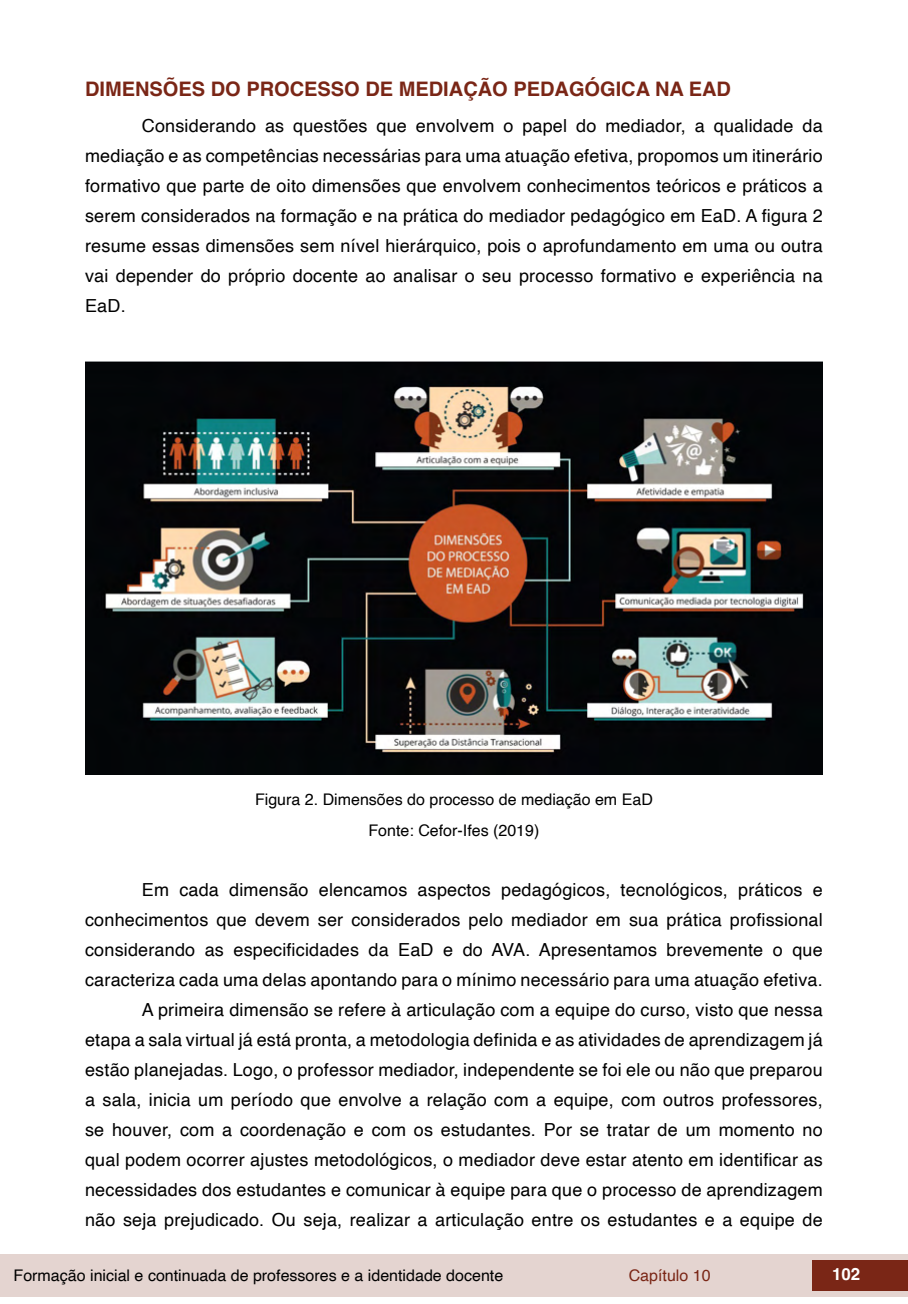
<style>
.page{position:relative;width:908px;height:1304px;background:#fff}
.page>*{position:absolute;margin:0;border:0;box-sizing:border-box;transform-origin:0 0}
.t1{font:700 20px "Helvetica";color:#7a2616}
.t2{font:18px/30px "Helvetica";letter-spacing:.01em;color:#000;text-align:justify}
.t3{font:700 16.8px "Helvetica";color:#fff}
.t4{font:16px/30.6px "Helvetica";color:#000;text-align:center}
.t5{font:16px "Helvetica";color:#7a2616}
</style>
<div class="page">
<div style="left:0;top:1254px;width:906px;height:43px;background:#e4d4d0"></div>
<div style="left:812px;top:1261px;width:95px;height:30px;background:#7a2616"></div>
<img style="left:86px;top:362px;width:735px;height:412px">
<p class="t1" style="left:85px;top:77px;width:647px">DIMENSÕES DO PROCESSO DE MEDIAÇÃO PEDAGÓGICA NA EAD</p>
<p class="t2" style="left:85px;top:111px;width:738px;text-indent:57px">Considerando as questões que envolvem o papel do mediador, a qualidade da mediação e as competências necessárias para uma atuação efetiva, propomos um itinerário formativo que parte de oito dimensões que envolvem conhecimentos teóricos e práticos a serem considerados na formação e na prática do mediador pedagógico em EaD. A figura 2 resume essas dimensões sem nível hierárquico, pois o aprofundamento em uma ou outra vai depender do próprio docente ao analisar o seu processo formativo e experiência na EaD.</p>
<p class="t4" style="left:255px;top:785px;width:399px">Figura 2. Dimensões do processo de mediação em EaD<br>Fonte: Cefor-Ifes (2019)</p>
<p class="t2" style="left:85px;top:875px;width:739px;text-align:right">Em cada dimensão elencamos aspectos pedagógicos, tecnológicos, práticos e conhecimentos que devem ser considerados pelo mediador em sua prática profissional considerando as especificidades da EaD e do AVA. Apresentamos brevemente o que caracteriza cada uma delas apontando para o mínimo necessário para uma atuação efetiva.<br>A primeira dimensão se refere à articulação com a equipe do curso, visto que nessa<br>etapa a sala virtual já está pronta, a metodologia definida e as atividades de aprendizagem já estão planejadas. Logo, o professor mediador, independente se foi ele ou não que preparou a sala, inicia um período que envolve a relação com a equipe, com outros professores, se houver, com a coordenação e com os estudantes. Por se tratar de um momento no qual podem ocorrer ajustes metodológicos, o mediador deve estar atento em identificar as necessidades dos estudantes e comunicar à equipe para que o processo de aprendizagem não seja prejudicado. Ou seja, realizar a articulação entre os estudantes e a equipe de</p>
<p class="t4" style="left:14px;top:1260px;width:491px">Formação inicial e continuada de professores e a identidade docente</p>
<p class="t5" style="left:628px;top:1263px;width:83px">Capítulo 10</p>
<p class="t3" style="left:831px;top:1264px;width:30px">102</p>
</div>
